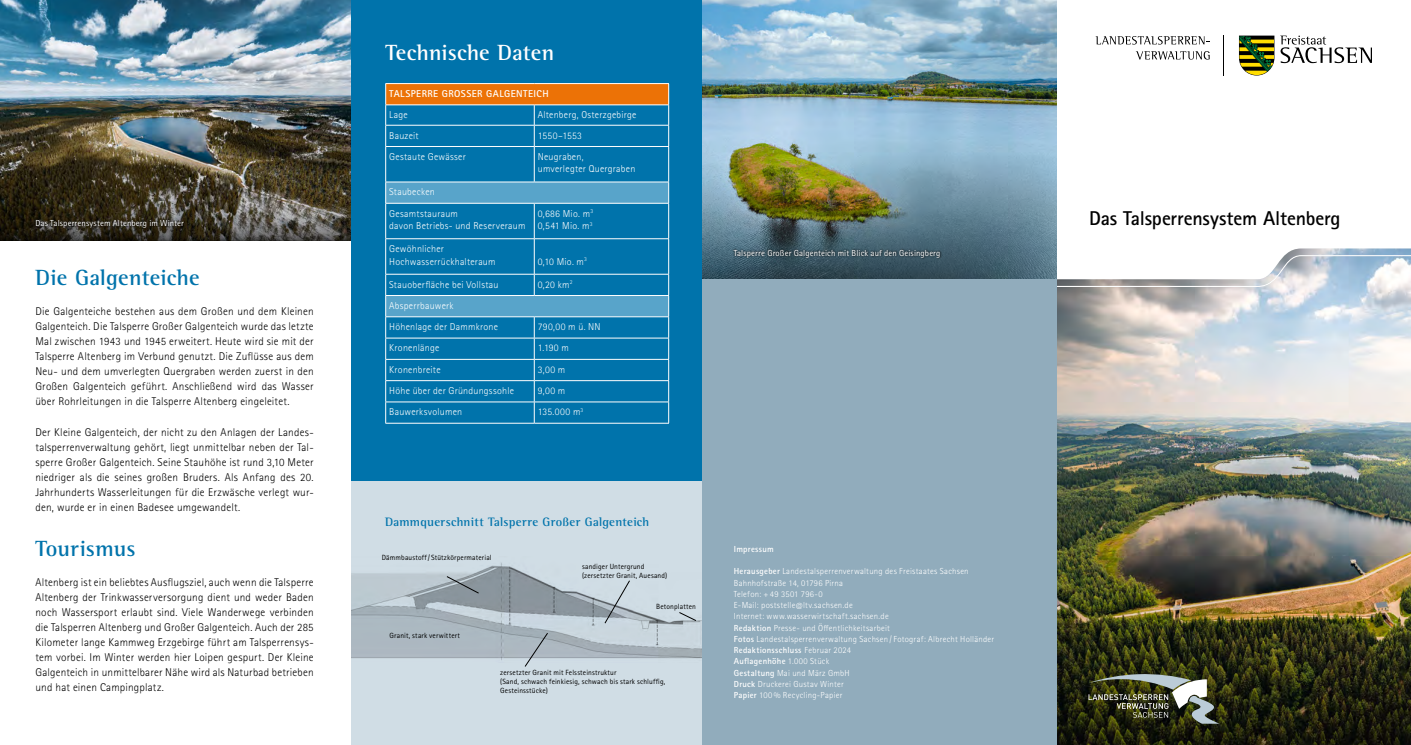
<style>
.page{position:relative;width:1411px;height:745px;background:#fff}
.page>*{position:absolute;margin:0;border:0;box-sizing:border-box;transform-origin:0 0}
.Paragraph_Style_1{font:700 22.5px "Rotis Semi Serif Pro";letter-spacing:.005em;color:#0073ab}
.t1{font:700 22.5px "Rotis Semi Serif Pro";letter-spacing:.01em;color:#fff}
.t2{font:700 20px "Rotis Sans Serif Std";letter-spacing:-.01em;color:#000}
.t3{font:700 12.5px "Rotis Semi Serif Pro";letter-spacing:.02em;color:#0073ab}
.Paragraph_Style_1-2{font:300 11.25px/15px "Rotis Sans Serif Pro";letter-spacing:.015em;color:#000;text-align:justify}
.Paragraph_Style_1-3{font:300 10px "Rotis Sans Serif Pro";letter-spacing:.025em;color:#fff}
.t4{font:700 10px "Rotis Sans Serif Std";letter-spacing:.045em;color:#fff}
.Paragraph_Style_1-4{font:300 8.75px/11.2px "Rotis Sans Serif Pro";letter-spacing:.03em;color:#fff}
.t5{font:8.75px "Rotis Sans Serif Std";letter-spacing:.01em;color:#fff}
.Paragraph_Style_1-5{font:700 8.75px "Rotis Sans Serif Std";letter-spacing:.03em;color:#fff}
.BU_reg_einzug{font:7.5px/8.8px "Rotis Sans Serif Std";letter-spacing:.02em;color:#000}
.s1{font-family:"Rotis Sans Serif Std";font-weight:700}
.s2{font-family:"Rotis Sans Serif Pro";font-weight:300}
</style>
<div class="page">
<img style="left:1056px;top:248px;width:354px;height:496px">
<svg style="left:1239px;top:36px;width:132px;height:39px"></svg>
<hr style="left:1223px;top:35px;width:1px;height:41px;background:#000">
<svg style="left:1095px;top:36px;width:114px;height:8px"></svg>
<svg style="left:1135px;top:51px;width:74px;height:8px"></svg>
<div style="left:702px;top:0;width:354px;height:744px;background:#91acbc"></div>
<img style="left:702px;top:0;width:354px;height:279px">
<img style="left:1088px;top:673px;width:131px;height:50px">
<div style="left:351px;top:480px;width:351px;height:264px;background:#d0dde5"></div>
<img style="left:0;top:0;width:351px;height:165px">
<div style="left:351px;top:0;width:351px;height:480px;background:#0073ab"></div>
<div style="left:385px;top:83px;width:283px;height:22px;background:#ec7206"></div>
<hr style="left:385px;top:83px;width:149px;height:1px;background:#fff">
<hr style="left:534px;top:83px;width:135px;height:1px;background:#fff">
<hr style="left:385px;top:104px;width:149px;height:1px;background:#fff">
<hr style="left:534px;top:104px;width:135px;height:1px;background:#fff">
<hr style="left:385px;top:125px;width:149px;height:1px;background:#fff">
<svg style="left:385px;top:84px;width:1px;height:62px"></svg>
<hr style="left:534px;top:125px;width:135px;height:1px;background:#fff">
<svg style="left:534px;top:105px;width:1px;height:41px"></svg>
<svg style="left:668px;top:84px;width:1px;height:62px"></svg>
<hr style="left:385px;top:146px;width:149px;height:1px;background:#fff">
<hr style="left:385px;top:147px;width:1px;height:34px;background:#fff">
<hr style="left:534px;top:146px;width:135px;height:1px;background:#fff">
<hr style="left:534px;top:147px;width:1px;height:34px;background:#fff">
<hr style="left:668px;top:147px;width:1px;height:34px;background:#fff">
<hr style="left:385px;top:181px;width:149px;height:1px;background:#fff">
<hr style="left:534px;top:181px;width:135px;height:1px;background:#fff">
<svg style="left:385px;top:182px;width:284px;height:240px"></svg>
<hr style="left:385px;top:422px;width:149px;height:1px;background:#fff">
<hr style="left:534px;top:422px;width:135px;height:1px;background:#fff">
<svg style="left:0;top:165px;width:351px;height:75px;background:#443d2e"></svg>
<svg style="left:34px;top:218px;width:152px;height:11px;background:#2c271b"></svg>
<svg style="left:731px;top:247px;width:210px;height:12px;background:#344d58"></svg>
<img style="left:352px;top:563px;width:350px;height:99px">
<p class="t5" style="left:35px;top:218px;width:150px">Das Talsperrensystem Altenberg im Winter</p>
<p class="Paragraph_Style_1" style="left:35px;top:264px;width:166px">Die Galgenteiche</p>
<p class="Paragraph_Style_1-2" style="left:35px;top:304px;width:280px">Die Galgenteiche bestehen aus dem Großen und dem Kleinen Galgenteich. Die Talsperre Großer Galgenteich wurde das letzte Mal zwischen 1943 und 1945 erweitert. Heute wird sie mit der Talsperre Altenberg im Verbund genutzt. Die Zuflüsse aus dem Neu- und dem umverlegten Quergraben werden zuerst in den Großen Galgenteich geführt. Anschließend wird das Wasser über Rohrleitungen in die Talsperre Altenberg eingeleitet.</p>
<p class="Paragraph_Style_1-2" style="left:35px;top:424px;width:280px">Der Kleine Galgenteich, der nicht zu den Anlagen der Landes&shy;talsperrenverwaltung gehört, liegt unmittelbar neben der Tal&shy;sperre Großer Galgenteich. Seine Stauhöhe ist rund 3,10 Meter niedriger als die seines großen Bruders. Als Anfang des 20.<br>Jahrhunderts Wasserleitungen für die Erzwäsche verlegt wur&shy;den, wurde er in einen Badesee umgewandelt.</p>
<p class="Paragraph_Style_1" style="left:35px;top:534px;width:101px">Tourismus</p>
<p class="Paragraph_Style_1-2" style="left:35px;top:574px;width:280px">Altenberg ist ein beliebtes Ausflugsziel, auch wenn die Talsperre Altenberg der Trinkwasserversorgung dient und weder Baden noch Wassersport erlaubt sind. Viele Wanderwege verbinden die Talsperren Altenberg und Großer Galgenteich. Auch der 285<br>Kilometer lange Kammweg Erzgebirge führt am Talsperrensys&shy;tem vorbei. Im Winter werden hier Loipen gespurt. Der Kleine Galgenteich in unmittelbarer Nähe wird als Naturbad betrieben und hat einen Campingplatz.</p>
<p class="t1" style="left:385px;top:39px;width:170px">Technische Daten</p>
<p class="t4" style="left:389px;top:87px;width:161px">TALSPERRE GROSSER GALGENTEICH</p>
<p class="Paragraph_Style_1-3" style="left:389px;top:109px;width:20px">Lage</p>
<p class="Paragraph_Style_1-3" style="left:538px;top:109px;width:100px">Altenberg, Osterzgebirge</p>
<p class="Paragraph_Style_1-3" style="left:389px;top:129px;width:31px">Bauzeit</p>
<p class="Paragraph_Style_1-3" style="left:538px;top:129px;width:46px">1550–1553</p>
<p class="Paragraph_Style_1-3" style="left:389px;top:151px;width:78px">Gestaute Gewässer</p>
<p class="Paragraph_Style_1-3" style="left:538px;top:151px;width:47px">Neugraben,</p>
<p class="Paragraph_Style_1-3" style="left:538px;top:163px;width:99px">umverlegter Quergraben</p>
<p class="Paragraph_Style_1-3" style="left:389px;top:186px;width:47px">Staubecken</p>
<p class="Paragraph_Style_1-3" style="left:389px;top:207px;width:70px">Gesamtstauraum</p>
<p class="Paragraph_Style_1-3" style="left:389px;top:220px;width:138px">davon Betriebs- und Reserveraum</p>
<p class="Paragraph_Style_1-3" style="left:538px;top:207px;width:57px">0,686 Mio. m<sup>3</sup></p>
<p class="Paragraph_Style_1-3" style="left:538px;top:220px;width:56px">0,541 Mio. m<sup>3</sup></p>
<p class="Paragraph_Style_1-3" style="left:389px;top:243px;width:56px">Gewöhnlicher</p>
<p class="Paragraph_Style_1-3" style="left:389px;top:255px;width:108px">Hochwasserrückhalteraum</p>
<p class="Paragraph_Style_1-3" style="left:538px;top:255px;width:51px">0,10 Mio. m<sup>3</sup></p>
<p class="Paragraph_Style_1-3" style="left:389px;top:278px;width:111px">Stauoberfläche bei Vollstau</p>
<p class="Paragraph_Style_1-3" style="left:538px;top:278px;width:36px">0,20 km<sup>2</sup></p>
<p class="Paragraph_Style_1-3" style="left:389px;top:299px;width:66px">Absperrbauwerk</p>
<p class="Paragraph_Style_1-3" style="left:389px;top:321px;width:110px">Höhenlage der Dammkrone</p>
<p class="Paragraph_Style_1-3" style="left:538px;top:321px;width:64px">790,00 m ü. NN</p>
<p class="Paragraph_Style_1-3" style="left:389px;top:342px;width:52px">Kronenlänge</p>
<p class="Paragraph_Style_1-3" style="left:538px;top:342px;width:33px">1.190 m</p>
<p class="Paragraph_Style_1-3" style="left:389px;top:363px;width:53px">Kronenbreite</p>
<p class="Paragraph_Style_1-3" style="left:538px;top:363px;width:29px">3,00 m</p>
<p class="Paragraph_Style_1-3" style="left:389px;top:384px;width:126px">Höhe über der Gründungssohle</p>
<p class="Paragraph_Style_1-3" style="left:538px;top:384px;width:29px">9,00 m</p>
<p class="Paragraph_Style_1-3" style="left:389px;top:406px;width:74px">Bauwerksvolumen</p>
<p class="Paragraph_Style_1-3" style="left:538px;top:406px;width:47px">135.000 m<sup>3</sup></p>
<p class="t5" style="left:733px;top:247px;width:208px">Talsperre Großer Galgenteich mit Blick auf den Geisingberg</p>
<p class="t3" style="left:385px;top:513px;width:266px">Dammquerschnitt Talsperre Großer Galgenteich</p>
<p class="BU_reg_einzug" style="left:382px;top:553px;width:111px">Dämmbaustoff/Stützkörpermaterial</p>
<p class="BU_reg_einzug" style="left:389px;top:631px;width:72px">Granit, stark verwittert</p>
<p class="BU_reg_einzug" style="left:582px;top:562px;width:64px">sandiger Untergrund</p>
<p class="BU_reg_einzug" style="left:582px;top:570px;width:87px">(zersetzter Granit, Auesand)</p>
<p class="BU_reg_einzug" style="left:656px;top:602px;width:41px">Betonplatten</p>
<p class="BU_reg_einzug" style="left:500px;top:668px;width:166px">zersetzter Granit mit Felssteinstruktur<br>(Sand, schwach feinkiesig, schwach bis stark schluffig,<br>Gesteinsstücke)</p>
<p class="Paragraph_Style_1-5" style="left:733px;top:543px;width:41px">Impressum</p>
<p class="Paragraph_Style_1-4" style="left:733px;top:565px;width:236px"><span class="s1">Herausgeber</span> Landestalsperrenverwaltung des Freistaates Sachsen Bahnhofstraße 14, 01796 Pirna<br>Telefon: + 49 3501 796-0<br>E-Mail: poststelle@ltv.sachsen.de</p>
<p class="Paragraph_Style_1-4" style="left:733px;top:610px;width:156px">Internet: www.wasserwirtschaft.sachsen.de</p>
<p class="Paragraph_Style_1-4" style="left:733px;top:621px;width:158px"><span class="s1">Redaktion</span> Presse- und Öffentlichkeitsarbeit</p>
<p class="Paragraph_Style_1-4" style="left:733px;top:633px;width:262px"><span class="s1">Fotos</span> Landestalsperrenverwaltung Sachsen / Fotograf: Albrecht Holländer</p>
<p class="Paragraph_Style_1-5" style="left:733px;top:644px;width:119px">Redaktionsschluss <span class="s2">Februar 2024</span></p>
<p class="Paragraph_Style_1-5" style="left:733px;top:655px;width:97px">Auflagenhöhe <span class="s2">1.000 Stück</span></p>
<p class="Paragraph_Style_1-4" style="left:733px;top:666px;width:117px"><span class="s1">Gestaltung</span> Mai und März GmbH</p>
<p class="Paragraph_Style_1-4" style="left:733px;top:678px;width:111px"><span class="s1">Druck</span> Druckerei Gustav Winter</p>
<p class="Paragraph_Style_1-4" style="left:733px;top:689px;width:110px"><span class="s1">Papier</span> 100% Recycling-Papier</p>
<p class="t2" style="left:1089px;top:205px;width:253px">Das Talsperrensystem Altenberg</p>
</div>
